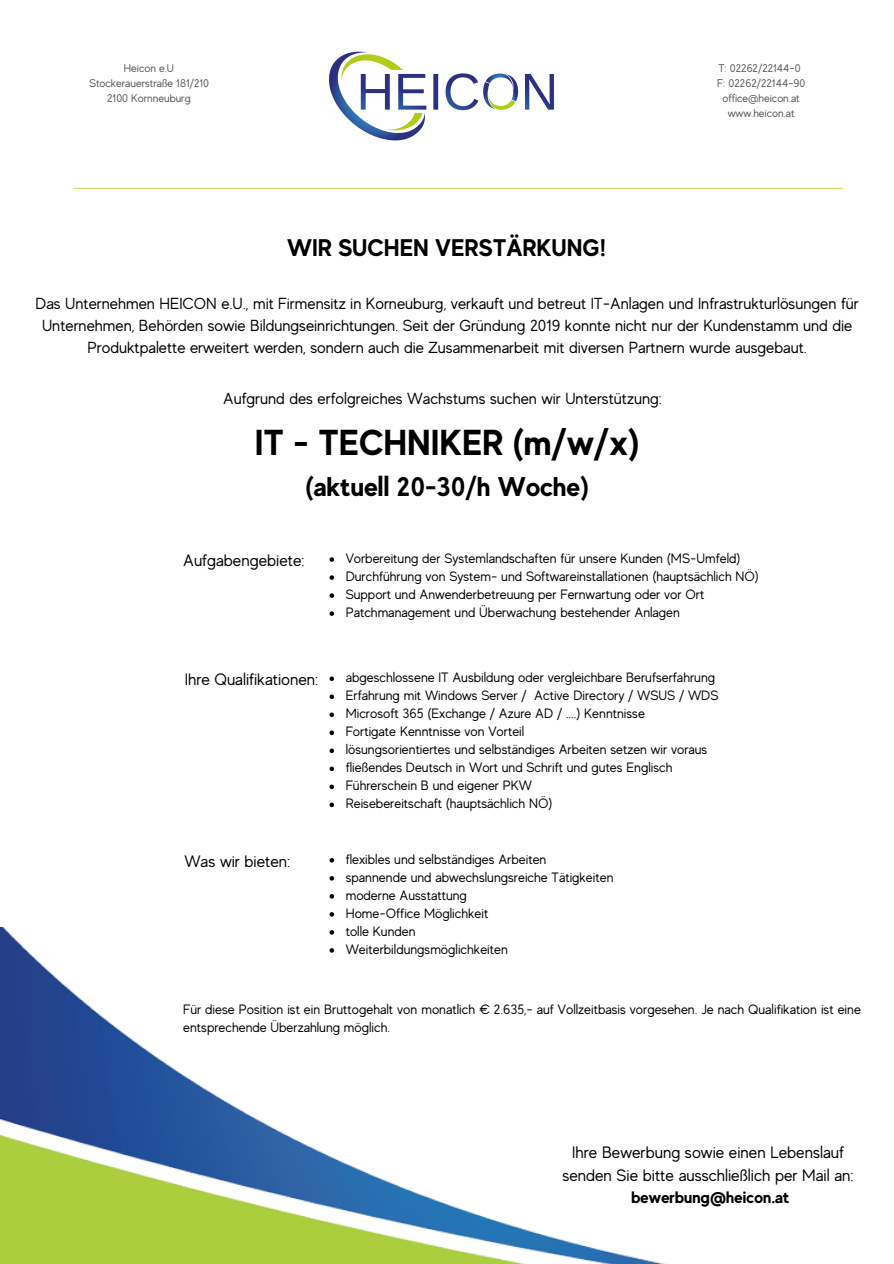
<style>
.page{position:relative;width:894px;height:1264px;background:#fff}
.page>*{position:absolute;margin:0;border:0;box-sizing:border-box;transform-origin:0 0}
.t1{font:700 36px "MADE Evolve Sans";color:#000}
.t2{font:700 27px "MADE Evolve Sans";color:#000}
.t3{font:700 24px "MADE Evolve Sans";color:#000}
.t4{font:16.5px/22.5px "MADE Evolve Sans";color:#000;text-align:center}
.t5{font:700 16.5px "MADE Evolve Sans";color:#000}
.t6{font:16.05px/22px "MADE Evolve Sans";color:#000;text-align:center}
.t7{font:13.5px/18px "MADE Evolve Sans";color:#000}
.t8{font:11.1px/15px "MADE Evolve Sans";color:#545454;text-align:center}
</style>
<div class="page">
<img style="left:329px;top:51px;width:225px;height:90px">
<img style="left:0;top:927px;width:662px;height:336px">
<hr style="left:73px;top:188px;width:769px;height:1px;background:#c9e265">
<svg style="left:329px;top:557px;width:5px;height:5px"></svg>
<svg style="left:329px;top:575px;width:5px;height:5px"></svg>
<svg style="left:329px;top:593px;width:5px;height:5px"></svg>
<svg style="left:329px;top:611px;width:5px;height:5px"></svg>
<svg style="left:329px;top:676px;width:5px;height:5px"></svg>
<svg style="left:329px;top:694px;width:5px;height:5px"></svg>
<svg style="left:329px;top:712px;width:5px;height:5px"></svg>
<svg style="left:329px;top:730px;width:5px;height:5px"></svg>
<svg style="left:329px;top:748px;width:5px;height:5px"></svg>
<svg style="left:329px;top:766px;width:5px;height:5px"></svg>
<svg style="left:329px;top:784px;width:5px;height:5px"></svg>
<svg style="left:329px;top:802px;width:5px;height:5px"></svg>
<svg style="left:329px;top:858px;width:5px;height:4px"></svg>
<svg style="left:329px;top:876px;width:5px;height:4px"></svg>
<svg style="left:329px;top:894px;width:5px;height:4px"></svg>
<svg style="left:329px;top:912px;width:5px;height:4px"></svg>
<svg style="left:329px;top:930px;width:5px;height:4px"></svg>
<svg style="left:329px;top:948px;width:5px;height:4px"></svg>
<p class="t8" style="left:89px;top:60px;width:121px">Heicon e.U<br>Stockerauerstraße 181/210<br>2100 Kornneuburg</p>
<p class="t8" style="left:717px;top:60px;width:90px">T: 02262/22144-0<br>F: 02262/22144-90 office@heicon.at www.heicon.at</p>
<h3 class="t3" style="left:287px;top:234px;width:320px">WIR SUCHEN VERSTÄRKUNG!</h3>
<p class="t6" style="left:36px;top:292px;width:824px">Das Unternehmen HEICON e.U., mit Firmensitz in Korneuburg, verkauft und betreut IT-Anlagen und Infrastrukturlösungen für<br>Unternehmen, Behörden sowie Bildungseinrichtungen. Seit der Gründung 2019 konnte nicht nur der Kundenstamm und die<br>Produktpalette erweitert werden, sondern auch die Zusammenarbeit mit diversen Partnern wurde ausgebaut.</p>
<p class="t6" style="left:223px;top:388px;width:440px">Aufgrund des erfolgreiches Wachstums suchen wir Unterstützung:</p>
<h1 class="t1" style="left:255px;top:421px;width:386px">IT - TECHNIKER (m/w/x)</h1>
<h2 class="t2" style="left:305px;top:470px;width:285px">(aktuell 20-30/h Woche)</h2>
<p class="t4" style="left:183px;top:549px;width:123px">Aufgabengebiete:</p>
<p class="t7" style="left:345px;top:549px;width:414px">Vorbereitung der Systemlandschaften für unsere Kunden (MS-Umfeld)<br>Durchführung von System- und Softwareinstallationen (hauptsächlich NÖ)<br>Support und Anwenderbetreuung per Fernwartung oder vor Ort Patchmanagement und Überwachung bestehender Anlagen</p>
<p class="t4" style="left:185px;top:668px;width:135px">Ihre Qualifikationen:</p>
<p class="t4" style="left:184px;top:850px;width:108px">Was wir bieten:</p>
<p class="t7" style="left:345px;top:668px;width:374px">abgeschlossene IT Ausbildung oder vergleichbare Berufserfahrung Erfahrung mit Windows Server / Active Directory / WSUS / WDS Microsoft 365 (Exchange / Azure AD / ....) Kenntnisse<br>Fortigate Kenntnisse von Vorteil<br>lösungsorientiertes und selbständiges Arbeiten setzen wir voraus fließendes Deutsch in Wort und Schrift und gutes Englisch Führerschein B und eigener PKW<br>Reisebereitschaft (hauptsächlich NÖ)</p>
<p class="t7" style="left:345px;top:850px;width:269px">flexibles und selbständiges Arbeiten<br>spannende und abwechslungsreiche Tätigkeiten moderne Ausstattung<br>Home-Office Möglichkeit<br>tolle Kunden<br>Weiterbildungsmöglichkeiten</p>
<p class="t7" style="left:183px;top:1000px;width:679px">Für diese Position ist ein Bruttogehalt von monatlich € 2.635,- auf Vollzeitbasis vorgesehen. Je nach Qualifikation ist eine entsprechende Überzahlung möglich.</p>
<p class="t4" style="left:562px;top:1141px;width:293px">Ihre Bewerbung sowie einen Lebenslauf senden Sie bitte ausschließlich per Mail an:</p>
<p class="t5" style="left:631px;top:1187px;width:159px">bewerbung@heicon.at</p>
</div>
